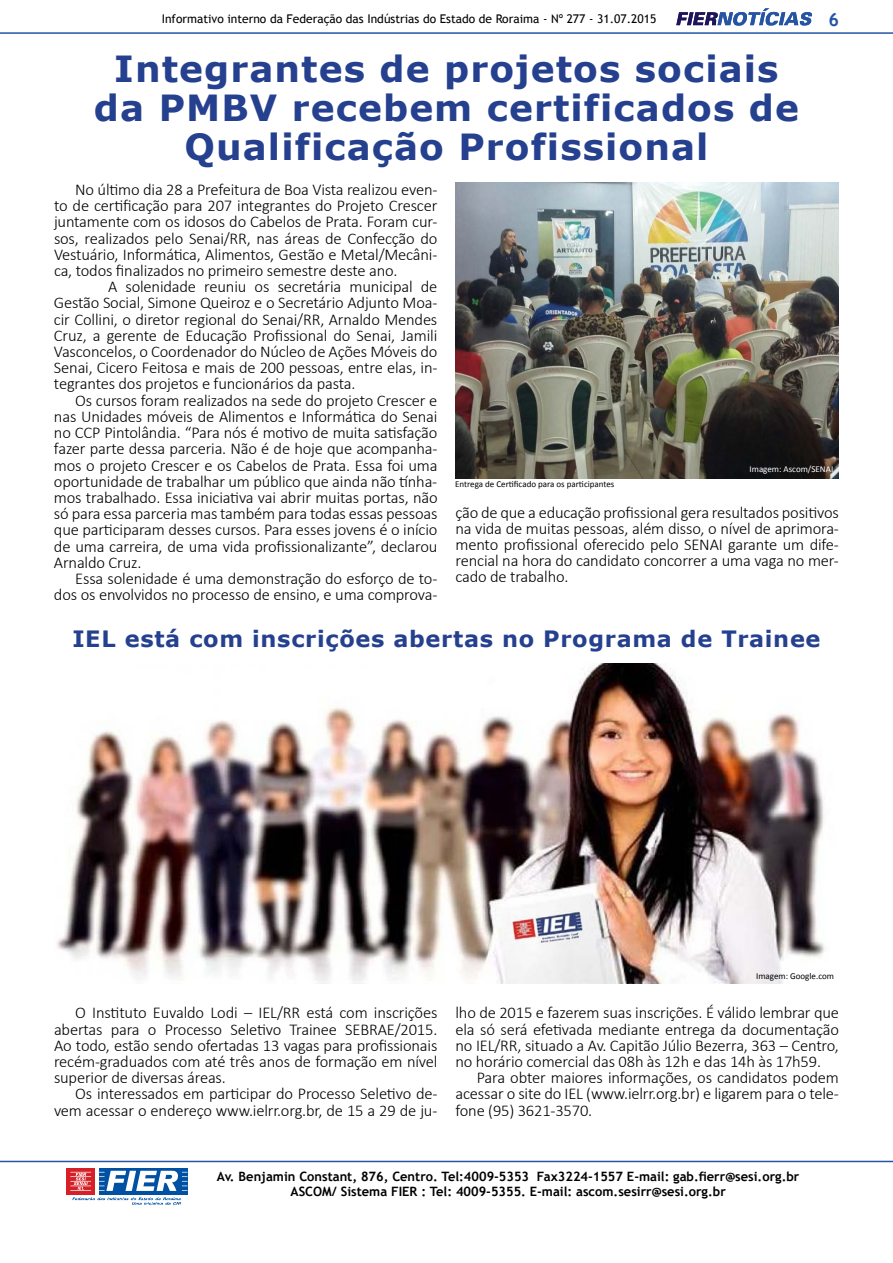
<style>
.page{position:relative;width:893px;height:1263px;background:#fff}
.page>*{position:absolute;margin:0;border:0;box-sizing:border-box;transform-origin:0 0}
.t1{font:700 36px/39px "Verdana";letter-spacing:.03em;color:#25408f;text-align:center}
.t2{font:700 22.5px "Verdana";letter-spacing:.03em;color:#25408f}
.t3{font:700 18px "Trebuchet MS";color:#2654a5}
.t4{font:300 16.5px/16.2px "Calibri";letter-spacing:-.01em;color:#000;text-align:justify}
.t5{font:700 12.9px/15.5px "Trebuchet MS";color:#000;text-align:center}
.t6{font:12px "Trebuchet MS";color:#000}
.t7{font:9px "Calibri";color:#000}
.t8{font:9px "Calibri";color:#fff}
</style>
<div class="page">
<svg style="left:676px;top:8px;width:136px;height:18px"></svg>
<hr style="left:0;top:32px;width:893px;height:2px;background:#2654a5">
<img style="left:455px;top:183px;width:384px;height:295px">
<hr style="left:0;top:1161px;width:893px;height:1px;background:#2654a5">
<div style="left:99px;top:1168px;width:89px;height:26px;background:#0050a3"></div>
<div style="left:67px;top:1168px;width:28px;height:26px;background:#d52027"></div>
<svg style="left:70px;top:1172px;width:21px;height:19px"></svg>
<svg style="left:99px;top:1171px;width:89px;height:20px"></svg>
<svg style="left:72px;top:1197px;width:109px;height:8px"></svg>
<img style="left:57px;top:664px;width:768px;height:320px">
<p class="t6" style="left:162px;top:11px;width:496px">Informativo interno da Federação das Indústrias do Estado de Roraima - Nº 277 - 31.07.2015</p>
<p class="t3" style="left:828px;top:8px;width:12px">6</p>
<h1 class="t1" style="left:94px;top:48px;width:707px">Integrantes de projetos sociais da PMBV recebem certificados de<br>Qualificação Profissional</h1>
<p class="t4" style="left:54px;top:181px;width:385px;text-indent:21px">No último dia 28 a Prefeitura de Boa Vista realizou even&shy;to de certificação para 207 integrantes do Projeto Crescer juntamente com os idosos do Cabelos de Prata. Foram cur&shy;sos, realizados pelo Senai/RR, nas áreas de Confecção do Vestuário, Informática, Alimentos, Gestão e Metal/Mecâni&shy;ca, todos finalizados no primeiro semestre deste ano.</p>
<p class="t4" style="left:54px;top:278px;width:385px;text-indent:54px">A solenidade reuniu os secretária municipal de Gestão Social, Simone Queiroz e o Secretário Adjunto Moa&shy;cir Collini, o diretor regional do Senai/RR, Arnaldo Mendes Cruz, a gerente de Educação Profissional do Senai, Jamili Vasconcelos, o Coordenador do Núcleo de Ações Móveis do Senai, Cicero Feitosa e mais de 200 pessoas, entre elas, in&shy;tegrantes dos projetos e funcionários da pasta.</p>
<p class="t4" style="left:54px;top:392px;width:385px;text-indent:21px">Os cursos foram realizados na sede do projeto Crescer e nas Unidades móveis de Alimentos e Informática do Senai no CCP Pintolândia. “Para nós é motivo de muita satisfação fazer parte dessa parceria. Não é de hoje que acompanha&shy;mos o projeto Crescer e os Cabelos de Prata. Essa foi uma oportunidade de trabalhar um público que ainda não tínha&shy;mos trabalhado. Essa iniciativa vai abrir muitas portas, não só para essa parceria mas também para todas essas pessoas que participaram desses cursos. Para esses jovens é o início de uma carreira, de uma vida profissionalizante”, declarou Arnaldo Cruz.</p>
<p class="t4" style="left:54px;top:570px;width:385px;text-align:right">Essa solenidade é uma demonstração do esforço de to&shy;dos os envolvidos no processo de ensino, e uma comprova-</p>
<p class="t8" style="left:749px;top:463px;width:85px">Imagem: Ascom/SENAI</p>
<p class="t7" style="left:455px;top:478px;width:161px">Entrega de Certificado para os participantes</p>
<p class="t4" style="left:455px;top:504px;width:385px">ção de que a educação profissional gera resultados positivos na vida de muitas pessoas, além disso, o nível de aprimora&shy;mento profissional oferecido pelo SENAI garante um dife&shy;rencial na hora do candidato concorrer a uma vaga no mer&shy;cado de trabalho.</p>
<h2 class="t2" style="left:72px;top:623px;width:750px">IEL está com inscrições abertas no Programa de Trainee</h2>
<p class="t4" style="left:54px;top:1004px;width:385px;text-indent:21px">O Instituto Euvaldo Lodi – IEL/RR está com inscrições abertas para o Processo Seletivo Trainee SEBRAE/2015.<br>Ao todo, estão sendo ofertadas 13 vagas para profissionais recém-graduados com até três anos de formação em nível superior de diversas áreas.</p>
<p class="t4" style="left:54px;top:1085px;width:385px;text-align:right">Os interessados em participar do Processo Seletivo de&shy;vem acessar o endereço www.ielrr.org.br, de 15 a 29 de ju-</p>
<p class="t7" style="left:756px;top:970px;width:79px">Imagem: Google.com</p>
<p class="t4" style="left:455px;top:1004px;width:385px">lho de 2015 e fazerem suas inscrições. É válido lembrar que ela só será efetivada mediante entrega da documentação no IEL/RR, situado a Av. Capitão Júlio Bezerra, 363 – Centro, no horário comercial das 08h às 12h e das 14h às 17h59.</p>
<p class="t4" style="left:455px;top:1069px;width:385px;text-indent:21px">Para obter maiores informações, os candidatos podem acessar o site do IEL (www.ielrr.org.br) e ligarem para o tele&shy;fone (95) 3621-3570.</p>
<p class="t5" style="left:217px;top:1168px;width:584px">Av. Benjamin Constant, 876, Centro. Tel:4009-5353 Fax3224-1557 E-mail: gab.fierr@sesi.org.br<br>ASCOM/ Sistema FIER : Tel: 4009-5355. E-mail: ascom.sesirr@sesi.org.br</p>
</div>
